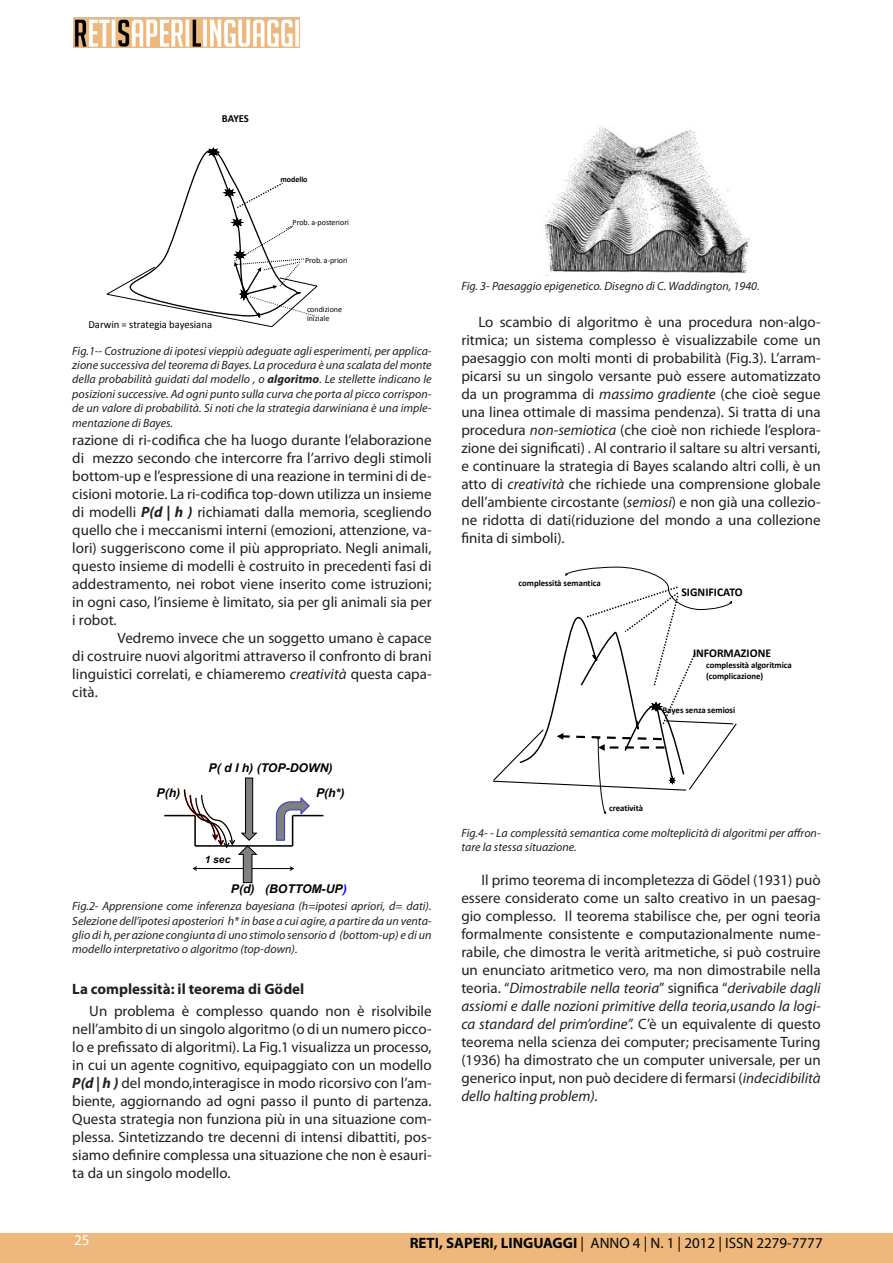
<style>
.page{position:relative;width:893px;height:1263px;background:#fff}
.page>*{position:absolute;margin:0;border:0;box-sizing:border-box;transform-origin:0 0}
.corpo_del_testo{font:15px/18px "Myriad Pro";color:#231f20;text-align:justify}
.t1{font:15px "Myriad Pro";color:#040503}
.sottotitolo{font:700 15px "Myriad Pro";color:#231f20}
.t2{font:15px "Myriad Pro";color:#fff}
.t3{font:italic 12px/14.4px "Myriad Pro";color:#231f20;text-align:justify}
.t4{font:italic 700 12px "Arial";color:#000}
.t5{font:700 11.85px "Calibri";color:#000}
.t6{font:10.8px "Calibri";color:#000}
.t7{font:700 10.8px "Calibri";letter-spacing:-.01em;color:#000}
.t8{font:italic 10.05px "Arial";letter-spacing:.005em;color:#000}
.t9{font:italic 700 10.05px "Arial";color:#000}
.t10{font:700 8.85px/10.6px "Calibri";letter-spacing:-.005em;color:#000}
.t11{font:8.1px/9.8px "Calibri";color:#000}
.t12{font:700 8.1px "Calibri";letter-spacing:-.005em;color:#000}
.s1{font-weight:700}
.s2{font-weight:700;font-style:italic}
.s3{font-style:italic}
.s4{color:#00f}
</style>
<div class="page">
<div style="left:0;top:1234px;width:893px;height:29px;background:#eeb87c"></div>
<img style="left:74px;top:17px;width:225px;height:31px">
<svg style="left:106px;top:147px;width:212px;height:181px"></svg>
<hr style="left:195px;top:845px;width:98px;height:2px;background:#000">
<hr style="left:293px;top:815px;width:30px;height:1px;background:#000">
<hr style="left:292px;top:815px;width:1px;height:31px;background:#000">
<hr style="left:164px;top:815px;width:31px;height:1px;background:#000">
<hr style="left:194px;top:868px;width:99px;height:1px;background:#000">
<svg style="left:289px;top:866px;width:5px;height:5px"></svg>
<svg style="left:183px;top:777px;width:76px;height:107px"></svg>
<svg style="left:276px;top:797px;width:34px;height:44px"></svg>
<svg style="left:493px;top:567px;width:244px;height:247px"></svg>
<img style="left:544px;top:127px;width:206px;height:147px">
<p class="t7" style="left:222px;top:111px;width:29px">BAYES</p>
<p class="t6" style="left:88px;top:317px;width:125px">Darwin = strategia bayesiana</p>
<p class="t12" style="left:280px;top:174px;width:29px">modello</p>
<p class="t11" style="left:293px;top:218px;width:58px">Prob. a-posteriori</p>
<p class="t11" style="left:305px;top:256px;width:44px">Prob. a-priori</p>
<p class="t11" style="left:307px;top:304px;width:37px">condizione iniziale</p>
<p class="t3" style="left:72px;top:343px;width:361px">Fig.1-- Costruzione di ipotesi vieppiù adeguate agli esperimenti, per applica&shy;zione successiva del teorema di Bayes. La procedura è una scalata del monte della probabilità guidati dal modello , o <span class="s1">algoritmo</span>. Le stellette indicano le posizioni successive. Ad ogni punto sulla curva che porta al picco corrispon&shy;de un valore di probabilità. Si noti che la strategia darwiniana è una imple&shy;mentazione di Bayes.</p>
<p class="corpo_del_testo" style="left:72px;top:431px;width:361px">razione di ri-codifica che ha luogo durante l’elaborazione di mezzo secondo che intercorre fra l’arrivo degli stimoli bottom-up e l’espressione di una reazione in termini di de&shy;cisioni motorie. La ri-codifica top-down utilizza un insieme di modelli <span class="s2">P(d</span> <span class="s1">|</span> <span class="s2">h )</span> richiamati dalla memoria, scegliendo quello che i meccanismi interni (emozioni, attenzione, va&shy;lori) suggeriscono come il più appropriato. Negli animali, questo insieme di modelli è costruito in precedenti fasi di addestramento, nei robot viene inserito come istruzioni; in ogni caso, l’insieme è limitato, sia per gli animali sia per i robot.</p>
<p class="corpo_del_testo" style="left:72px;top:629px;width:361px;text-indent:45px">Vedremo invece che un soggetto umano è capace di costruire nuovi algoritmi attraverso il confronto di brani linguistici correlati, e chiameremo <span class="s3">creatività</span> questa capa&shy;cità.</p>
<p class="t4" style="left:157px;top:785px;width:25px">P(h)</p>
<p class="t4" style="left:209px;top:760px;width:125px">P( d I h) (TOP-DOWN)</p>
<p class="t9" style="left:205px;top:853px;width:27px">1 sec</p>
<p class="t4" style="left:316px;top:785px;width:30px">P(h*)</p>
<p class="t4" style="left:231px;top:881px;width:117px">P(d) (BOTTOM-UP<span class="s4">)</span></p>
<p class="t3" style="left:72px;top:899px;width:361px">Fig.2- Apprensione come inferenza bayesiana (h=ipotesi apriori, d= dati).<br>Selezione dell’ipotesi aposteriori h* in base a cui agire, a partire da un venta&shy;glio di h, per azione congiunta di uno stimolo sensorio d (bottom-up) e di un modello interpretativo o algoritmo (top-down).</p>
<p class="sottotitolo" style="left:72px;top:979px;width:234px">La complessità: il teorema di Gödel</p>
<p class="corpo_del_testo" style="left:72px;top:1001px;width:361px;text-indent:17px">Un problema è complesso quando non è risolvibile nell’ambito di un singolo algoritmo (o di un numero picco&shy;lo e prefissato di algoritmi). La Fig.1 visualizza un processo, in cui un agente cognitivo, equipaggiato con un modello <span class="s2">P(d | h )</span> del mondo,interagisce in modo ricorsivo con l’am&shy;biente, aggiornando ad ogni passo il punto di partenza.<br>Questa strategia non funziona più in una situazione com&shy;plessa. Sintetizzando tre decenni di intensi dibattiti, pos&shy;siamo definire complessa una situazione che non è esauri&shy;ta da un singolo modello.</p>
<p class="t3" style="left:461px;top:278px;width:300px">Fig. 3- Paesaggio epigenetico. Disegno di C. Waddington, 1940.</p>
<p class="t8" style="left:579px;top:310px;width:140px">Fig.3- Paesaggio epigenetico-</p>
<p class="corpo_del_testo" style="left:461px;top:313px;width:361px;text-indent:17px">Lo scambio di algoritmo è una procedura non-algo&shy;ritmica; un sistema complesso è visualizzabile come un paesaggio con molti monti di probabilità (Fig.3). L’arram&shy;picarsi su un singolo versante può essere automatizzato da un programma di <span class="s3">massimo gradiente</span> (che cioè segue una linea ottimale di massima pendenza). Si tratta di una procedura <span class="s3">non-semiotica</span> (che cioè non richiede l’esplora&shy;zione dei significati) . Al contrario il saltare su altri versanti, e continuare la strategia di Bayes scalando altri colli, è un atto di <span class="s3">creatività</span> che richiede una comprensione globale dell’ambiente circostante (<span class="s3">semiosi</span>) e non già una collezio&shy;ne ridotta di dati(riduzione del mondo a una collezione finita di simboli).</p>
<p class="t10" style="left:519px;top:578px;width:84px">complessità semantica</p>
<p class="t5" style="left:681px;top:584px;width:63px">SIGNIFICATO</p>
<p class="t5" style="left:693px;top:645px;width:80px">INFORMAZIONE</p>
<p class="t10" style="left:706px;top:660px;width:87px">complessità algoritmica (complicazione)</p>
<p class="t10" style="left:662px;top:705px;width:74px">Bayes senza semiosi</p>
<p class="t10" style="left:609px;top:803px;width:35px">creatività</p>
<p class="t3" style="left:461px;top:825px;width:361px">Fig.4- - La complessità semantica come molteplicità di algoritmi per affron&shy;tare la stessa situazione.</p>
<p class="corpo_del_testo" style="left:461px;top:871px;width:361px;text-indent:20px">Il primo teorema di incompletezza di Gödel (1931) può essere considerato come un salto creativo in un paesag&shy;gio complesso. Il teorema stabilisce che, per ogni teoria formalmente consistente e computazionalmente nume&shy;rabile, che dimostra le verità aritmetiche, si può costruire un enunciato aritmetico vero, ma non dimostrabile nella teoria. “<span class="s3">Dimostrabile nella teoria</span>” significa “<span class="s3">derivabile dagli assiomi e dalle nozioni primitive della teoria,usando la logi&shy;ca standard del prim’ordine”.</span> C’è un equivalente di questo teorema nella scienza dei computer; precisamente Turing (1936) ha dimostrato che un computer universale, per un generico input, non può decidere di fermarsi (<span class="s3">indecidibilità dello halting problem).</span></p>
<p class="t2" style="left:74px;top:1231px;width:17px">25</p>
<p class="t1" style="left:410px;top:1234px;width:414px"><span class="s1">RETI, SAPERI, LINGUAGGI</span> | ANNO 4 | N. 1 | 2012 | ISSN 2279-7777</p>
</div>
